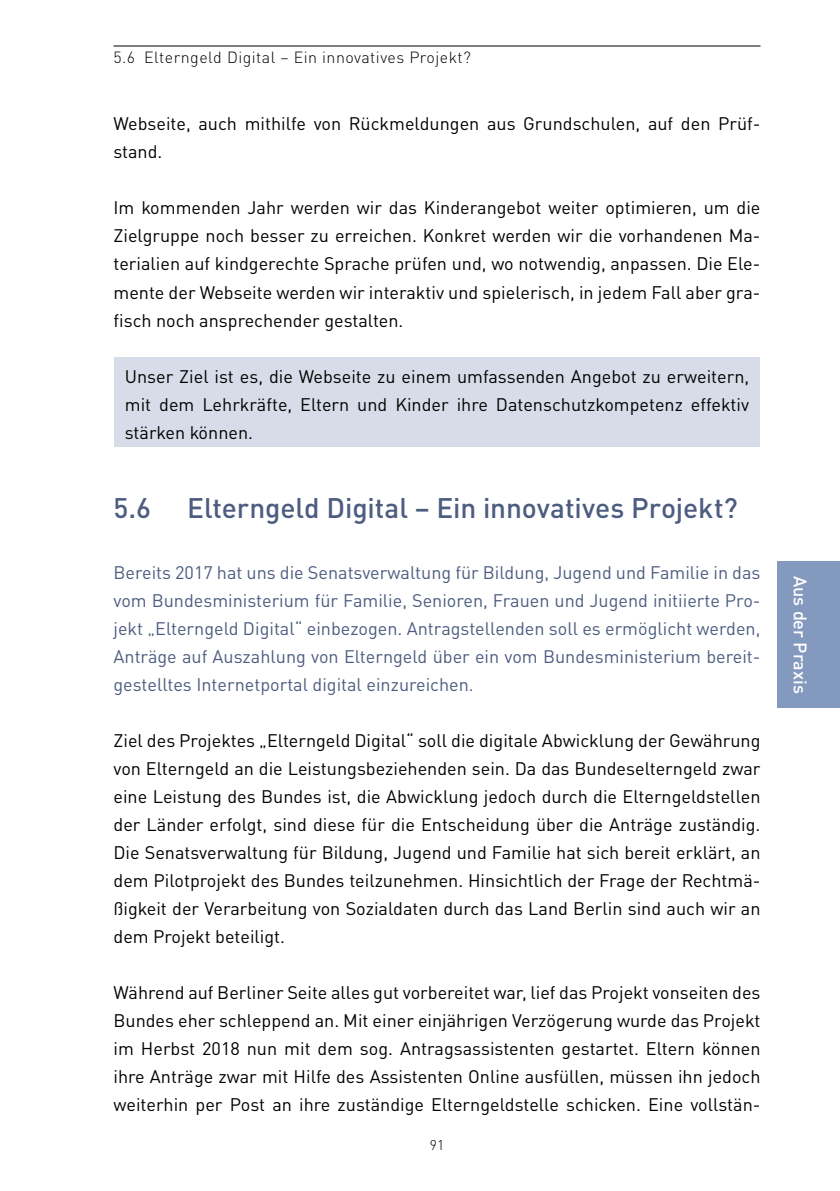
<style>
.page{position:relative;width:840px;height:1191px;background:#fff}
.page>*{position:absolute;margin:0;border:0;box-sizing:border-box;transform-origin:0 0}
.t1{font:500 28px "DIN Pro";letter-spacing:-.005em;color:#4d5c7f}
._01-fliess{font:18px/28px "DIN Pro";color:#000;text-align:justify}
._05-praxis{font:18px/28px "DIN Pro";color:#4d5c7f;text-align:justify}
._06-hinterlegt{font:18px/28px "DIN Pro";color:#000;text-align:justify}
.M09-Praxistip{font:500 18px "DIN Pro";color:#fff}
.t2{font:300 16px "DIN Pro";letter-spacing:.03em;color:#000}
.t3{font:300 14px "DIN Pro";color:#000}
</style>
<div class="page">
<hr style="left:113px;top:46px;width:647px;height:1px;background:#000">
<div style="left:114px;top:357px;width:645px;height:90px;background:#d7dde8"></div>
<div style="left:777px;top:561px;width:62px;height:147px;background:#8399bd"></div>
<p class="t2" style="left:113px;top:47px;width:359px">5.6 Elterngeld Digital – Ein innovatives Projekt?</p>
<p class="_01-fliess" style="left:113px;top:109px;width:648px">Webseite, auch mithilfe von Rückmeldungen aus Grundschulen, auf den Prüf&shy;stand.</p>
<p class="_01-fliess" style="left:113px;top:193px;width:648px">Im kommenden Jahr werden wir das Kinderangebot weiter optimieren, um die Zielgruppe noch besser zu erreichen. Konkret werden wir die vorhandenen Ma&shy;terialien auf kindgerechte Sprache prüfen und, wo notwendig, anpassen. Die Ele&shy;mente der Webseite werden wir interaktiv und spielerisch, in jedem Fall aber gra&shy;fisch noch ansprechender gestalten.</p>
<p class="_06-hinterlegt" style="left:125px;top:361px;width:625px">Unser Ziel ist es, die Webseite zu einem umfassenden Angebot zu erweitern, mit dem Lehrkräfte, Eltern und Kinder ihre Datenschutzkompetenz effektiv stärken können.</p>
<p class="t1" style="left:113px;top:489px;width:39px">5.6</p>
<p class="t1" style="left:187px;top:489px;width:551px">Elterngeld Digital – Ein innovatives Projekt?</p>
<p class="_05-praxis" style="left:113px;top:557px;width:648px">Bereits 2017 hat uns die Senatsverwaltung für Bildung, Jugend und Familie in das vom Bundesministerium für Familie, Senioren, Frauen und Jugend initiierte Pro&shy;jekt „Elterngeld Digital“ einbezogen. Antragstellenden soll es ermöglicht werden, Anträge auf Auszahlung von Elterngeld über ein vom Bundesministerium bereit&shy;gestelltes Internetportal digital einzureichen.</p>
<p class="_01-fliess" style="left:113px;top:725px;width:648px">Ziel des Projektes „Elterngeld Digital“ soll die digitale Abwicklung der Gewährung von Elterngeld an die Leistungsbeziehenden sein. Da das Bundeselterngeld zwar eine Leistung des Bundes ist, die Abwicklung jedoch durch die Elterngeldstellen der Länder erfolgt, sind diese für die Entscheidung über die Anträge zuständig.<br>Die Senatsverwaltung für Bildung, Jugend und Familie hat sich bereit erklärt, an dem Pilotprojekt des Bundes teilzunehmen. Hinsichtlich der Frage der Rechtmä&shy;ßigkeit der Verarbeitung von Sozialdaten durch das Land Berlin sind auch wir an dem Projekt beteiligt.</p>
<p class="_01-fliess" style="left:113px;top:977px;width:648px">Während auf Berliner Seite alles gut vorbereitet war, lief das Projekt vonseiten des Bundes eher schleppend an. Mit einer einjährigen Verzögerung wurde das Projekt im Herbst 2018 nun mit dem sog. Antragsassistenten gestartet. Eltern können ihre Anträge zwar mit Hilfe des Assistenten Online ausfüllen, müssen ihn jedoch weiterhin per Post an ihre zuständige Elterngeldstelle schicken. Eine vollstän-</p>
<p class="t3" style="left:429px;top:1135px;width:16px">91</p>
<p class="M09-Praxistip" style="left:812px;top:576px;width:120px;rotate:90deg">Aus der Praxis</p>
</div>
